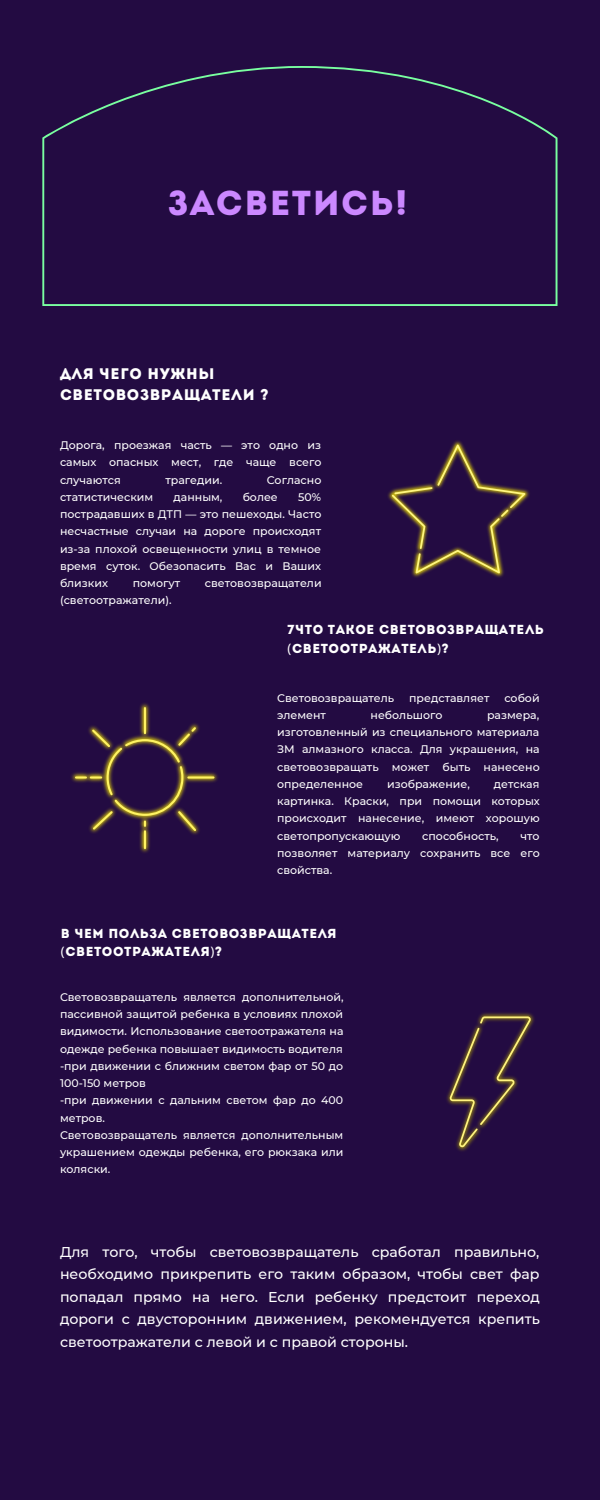
<style>
.page{position:relative;width:600px;height:1500px;background:#230b42}
.page>*{position:absolute;margin:0;border:0;box-sizing:border-box;transform-origin:0 0}
.t1{font:34.6px "Intro";letter-spacing:.04em;color:#cb88ff}
.t2{font:15.3px/21.5px "Intro";letter-spacing:.04em;color:#fff}
.t3{font:500 14.2px/22.5px "Montserrat";color:#fff;text-align:justify}
.t4{font:13.1px/18.3px "Intro";letter-spacing:.04em;color:#fff}
.t5{font:500 11px/17.2px "Montserrat";color:#fff;text-align:justify}
.s1{font-family:"Noto Sans"}
</style>
<div class="page">
<svg style="left:42px;top:66px;width:516px;height:240px"></svg>
<img style="left:388px;top:441px;width:141px;height:136px">
<svg style="left:392px;top:445px;width:133px;height:128px"></svg>
<img style="left:71px;top:703px;width:147px;height:150px">
<svg style="left:75px;top:707px;width:139px;height:142px"></svg>
<img style="left:447px;top:1013px;width:87px;height:138px">
<svg style="left:450px;top:1016px;width:81px;height:131px"></svg>
<p class="t1" style="left:168px;top:189px;width:241px">ЗАСВЕТИСЬ!</p>
<p class="t2" style="left:60px;top:364px;width:210px">ДЛЯ ЧЕГО НУЖНЫ<br>СВЕТОВОЗВРАЩАТЕЛИ ?</p>
<p class="t5" style="left:60px;top:436px;width:263px">Дорога, проезжая часть — это одно из самых опасных мест, где чаще всего случаются</p>
<p class="t5" style="left:165px;top:471px;width:58px">трагедии.</p>
<p class="t5" style="left:267px;top:471px;width:56px">Согласно</p>
<p class="t5" style="left:60px;top:488px;width:95px">статистическим</p>
<p class="t5" style="left:174px;top:488px;width:50px">данным,</p>
<p class="t5" style="left:243px;top:488px;width:37px">более</p>
<p class="t5" style="left:60px;top:488px;width:263px;text-indent:238px">50% пострадавших в ДТП — это пешеходы. Часто несчастные случаи на дороге происходят из-за плохой освещенности улиц в темное время суток. Обезопасить Вас и Ваших близких</p>
<p class="t5" style="left:133px;top:574px;width:49px">помогут</p>
<p class="t5" style="left:205px;top:574px;width:118px">световозвращатели</p>
<p class="t5" style="left:60px;top:592px;width:113px">(светоотражатели).</p>
<p class="t4" style="left:288px;top:622px;width:258px">7ЧТО ТАКОЕ СВЕТОВОЗВРАЩАТЕЛЬ <span class="s1">(</span>СВЕТООТРАЖАТЕЛЬ<span class="s1">)</span>?</p>
<p class="t5" style="left:277px;top:689px;width:119px">Световозвращатель</p>
<p class="t5" style="left:409px;top:689px;width:82px">представляет</p>
<p class="t5" style="left:504px;top:689px;width:37px">собой</p>
<p class="t5" style="left:277px;top:706px;width:50px">элемент</p>
<p class="t5" style="left:371px;top:706px;width:73px">небольшого</p>
<p class="t5" style="left:277px;top:706px;width:264px;text-indent:210px">размера, изготовленный из специального материала ЗМ алмазного класса. Для украшения, на световозвращать может быть нанесено определенное</p>
<p class="t5" style="left:387px;top:775px;width:84px">изображение,</p>
<p class="t5" style="left:277px;top:775px;width:264px;text-indent:217px">детская картинка. Краски, при помощи которых происходит нанесение, имеют хорошую светопропускающую</p>
<p class="t5" style="left:422px;top:827px;width:78px">способность,</p>
<p class="t5" style="left:277px;top:827px;width:264px;text-indent:243px">что позволяет материалу сохранить все его свойства.</p>
<p class="t4" style="left:61px;top:926px;width:277px">В ЧЕМ ПОЛЬЗА СВЕТОВОЗВРАЩАТЕЛЯ <span class="s1">(</span>СВЕТООТРАЖАТЕЛЯ<span class="s1">)</span>?</p>
<p class="t5" style="left:60px;top:988px;width:285px">Световозвращатель является дополнительной, пассивной защитой ребенка в условиях плохой видимости. Использование светоотражателя на одежде ребенка повышает видимость водителя</p>
<p class="t5" style="left:60px;top:1057px;width:285px">-при движении с ближним светом фар от 50 до<br>100-150 метров</p>
<p class="t5" style="left:60px;top:1092px;width:285px">-при движении с дальним светом фар до 400 метров.</p>
<p class="t5" style="left:60px;top:1126px;width:285px">Световозвращатель является дополнительным украшением одежды ребенка, его рюкзака или коляски.</p>
<p class="t3" style="left:60px;top:1240px;width:481px">Для того, чтобы световозвращатель сработал правильно, необходимо прикрепить его таким образом, чтобы свет фар попадал прямо на него. Если ребенку предстоит переход дороги с двусторонним движением, рекомендуется крепить светоотражатели с левой и с правой стороны.</p>
</div>
